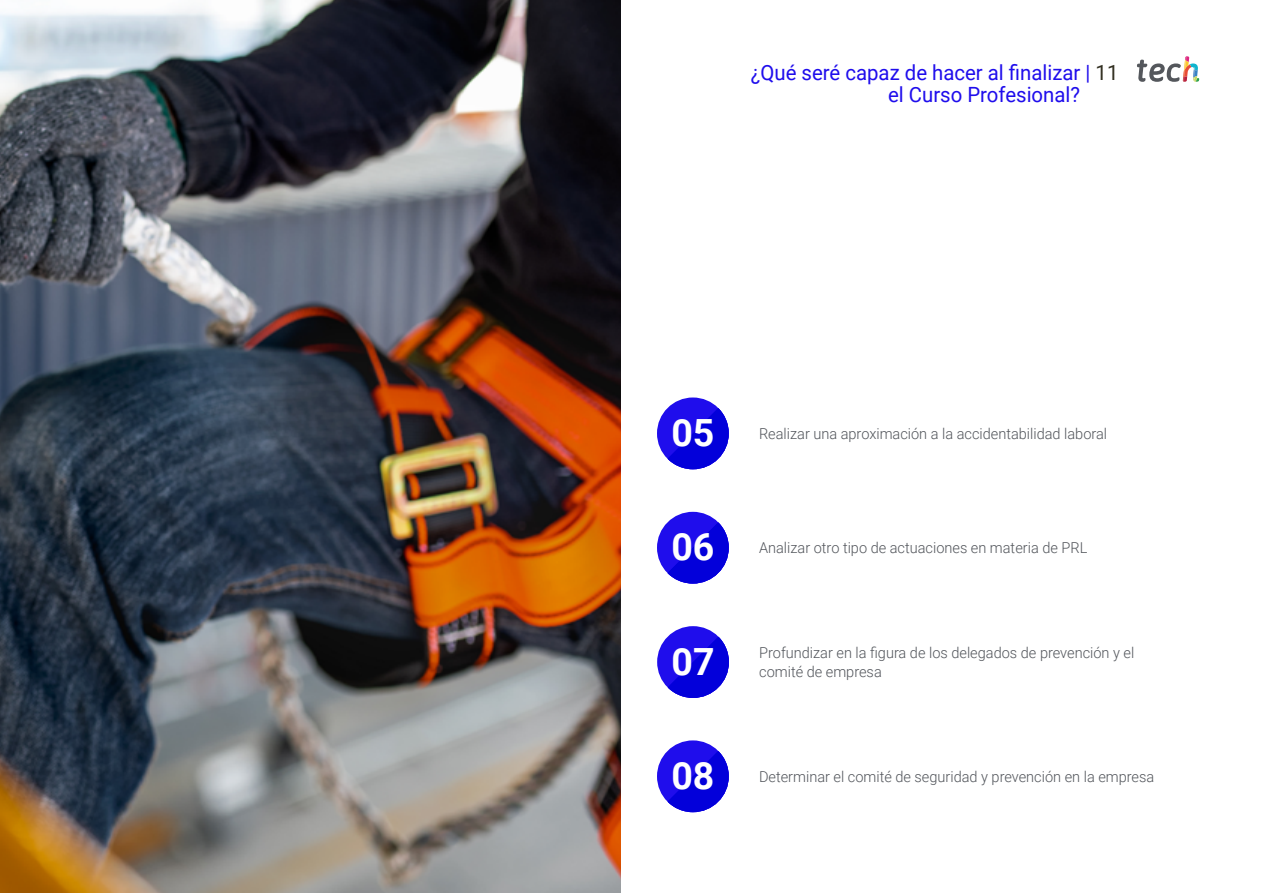
<style>
.page{position:relative;width:1263px;height:893px;background:#fff}
.page>*{position:absolute;margin:0;border:0;box-sizing:border-box;transform-origin:0 0}
.t1{font:700 37.5px "Roboto";color:#fff}
.t2{font:21px/22.5px "Roboto";color:#1f0dec}
.t3{font:300 15px/19.5px "Roboto";color:#52555b}
.s1{color:#312e20}
</style>
<div class="page">
<img style="left:0;top:0;width:621px;height:893px">
<svg style="left:1137px;top:56px;width:62px;height:26px"></svg>
<div style="left:657px;top:512px;width:72px;height:72px;background:#1f0dec;border-radius:50%"></div>
<svg style="left:667px;top:522px;width:62px;height:62px"></svg>
<div style="left:657px;top:740px;width:72px;height:72px;background:#1f0dec;border-radius:50%"></div>
<svg style="left:667px;top:751px;width:62px;height:61px"></svg>
<div style="left:657px;top:626px;width:72px;height:72px;background:#1f0dec;border-radius:50%"></div>
<svg style="left:668px;top:637px;width:61px;height:61px"></svg>
<div style="left:657px;top:397px;width:72px;height:72px;background:#1f0dec;border-radius:50%"></div>
<svg style="left:667px;top:408px;width:62px;height:61px"></svg>
<h2 class="t2" style="left:888px;top:60px;width:232px;text-indent:-137px">¿Qué seré capaz de hacer al finalizar | <span class="s1">11 </span>el Curso Profesional?</h2>
<h1 class="t1" style="left:671px;top:407px;width:45px">05</h1>
<p class="t3" style="left:759px;top:423px;width:350px">Realizar una aproximación a la accidentabilidad laboral</p>
<h1 class="t1" style="left:671px;top:521px;width:45px">06</h1>
<p class="t3" style="left:759px;top:538px;width:330px">Analizar otro tipo de actuaciones en materia de PRL</p>
<h1 class="t1" style="left:671px;top:635px;width:45px">07</h1>
<p class="t3" style="left:759px;top:642px;width:377px">Profundizar en la figura de los delegados de prevención y el comité de empresa</p>
<h1 class="t1" style="left:671px;top:749px;width:45px">08</h1>
<p class="t3" style="left:759px;top:766px;width:397px">Determinar el comité de seguridad y prevención en la empresa</p>
</div>
